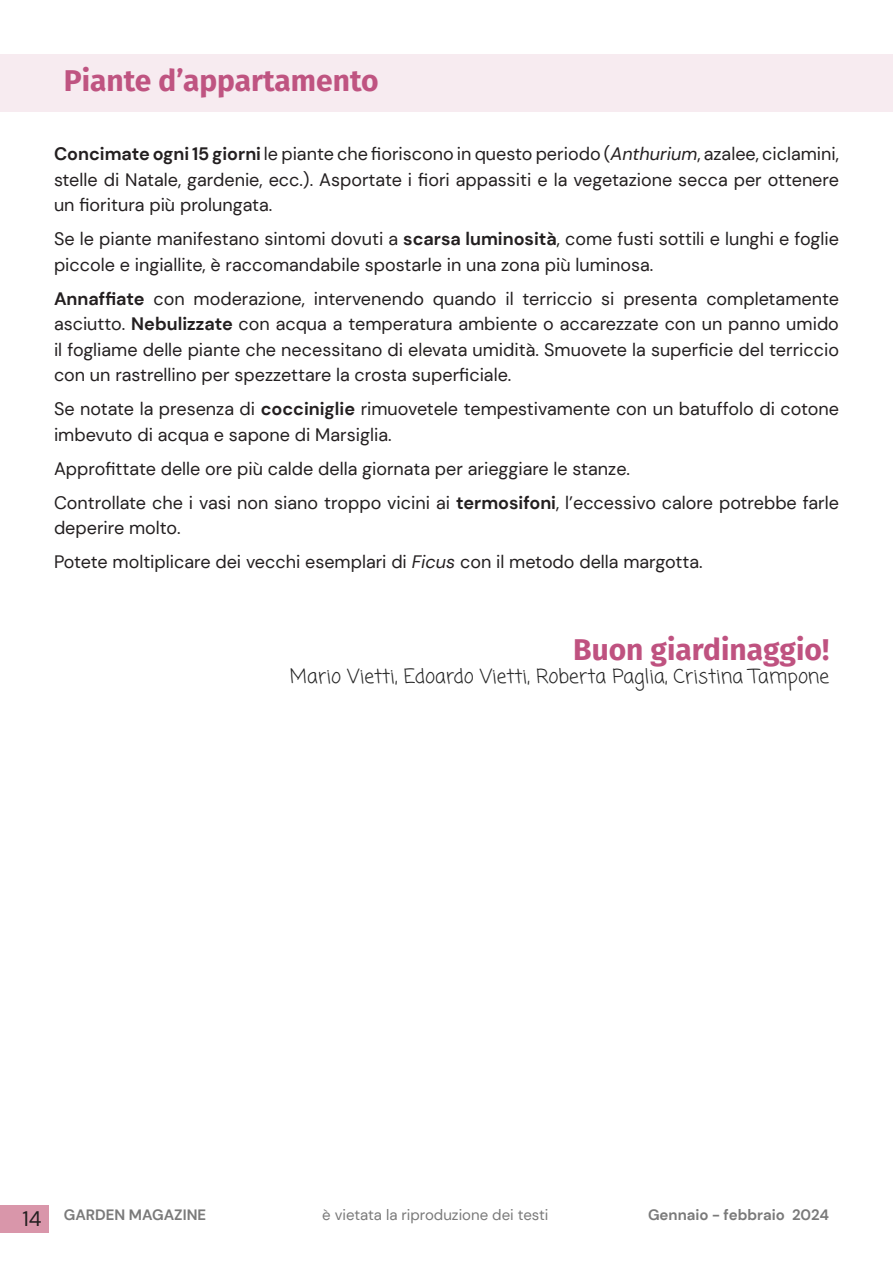
<style>
.page{position:relative;width:893px;height:1263px;background:#fff}
.page>*{position:absolute;margin:0;border:0;box-sizing:border-box;transform-origin:0 0}
.t1{font:700 30px "Fira Sans";color:#bf5481}
.t2{font:700 30px "Fira Sans";color:#bf5280}
.Titolo_verde_GM{font:19.5px "Coming Soon";color:#262626}
.Testo_GM{font:18px/25.5px "DM Sans";color:#231f20}
.t3{font:700 15px "DM Sans";color:#7a7a7a}
.t4{font:15px "DM Sans";color:#7a7a7a}
.s1{font-weight:700}
.s2{font-style:italic}
.s3{font-weight:400;font-size:21px;color:#231f20}
</style>
<div class="page">
<div style="left:0;top:1205px;width:49px;height:28px;background:#d996aa"></div>
<div style="left:0;top:54px;width:893px;height:57px;background:#f7ebf0"></div>
<p class="t1" style="left:64px;top:55px;width:316px">Piante d’appartamento</p>
<p class="Testo_GM" style="left:54px;top:141px;width:786px;text-align:justify"><span class="s1">Concimate ogni 15 giorni</span> le piante che fioriscono in questo periodo (<span class="s2">Anthurium</span>, azalee, ciclamini, stelle di Natale, gardenie, ecc.). Asportate i fiori appassiti e la vegetazione secca per ottenere un fioritura più prolungata.</p>
<p class="Testo_GM" style="left:54px;top:226px;width:786px">Se le piante manifestano sintomi dovuti a <span class="s1">scarsa luminosità</span>, come fusti sottili e lunghi e foglie piccole e ingiallite, è raccomandabile spostarle in una zona più luminosa.</p>
<p class="Testo_GM" style="left:54px;top:286px;width:786px;text-align:justify"><span class="s1">Annaffiate</span> con moderazione, intervenendo quando il terriccio si presenta completamente asciutto. <span class="s1">Nebulizzate</span> con acqua a temperatura ambiente o accarezzate con un panno umido il fogliame delle piante che necessitano di elevata umidità. Smuovete la superficie del terriccio con un rastrellino per spezzettare la crosta superficiale.</p>
<p class="Testo_GM" style="left:54px;top:396px;width:786px">Se notate la presenza di <span class="s1">cocciniglie</span> rimuovetele tempestivamente con un batuffolo di cotone imbevuto di acqua e sapone di Marsiglia.</p>
<p class="Testo_GM" style="left:54px;top:456px;width:578px">Approfittate delle ore più calde della giornata per arieggiare le stanze.</p>
<p class="Testo_GM" style="left:54px;top:490px;width:786px">Controllate che i vasi non siano troppo vicini ai <span class="s1">termosifoni</span>, l’eccessivo calore potrebbe farle deperire molto.</p>
<p class="Testo_GM" style="left:54px;top:549px;width:650px">Potete moltiplicare dei vecchi esemplari di <span class="s2">Ficus</span> con il metodo della margotta.</p>
<p class="t2" style="left:573px;top:624px;width:257px">Buon giardinaggio!</p>
<p class="Titolo_verde_GM" style="left:290px;top:663px;width:541px">Mario Vietti, Edoardo Vietti, Roberta Paglia, Cristina Tampone</p>
<p class="t3" style="left:22px;top:1206px;width:185px"><span class="s3">14</span> GARDEN MAGAZINE</p>
<p class="t4" style="left:322px;top:1206px;width:228px">è vietata la riproduzione dei testi</p>
<p class="t3" style="left:648px;top:1206px;width:183px">Gennaio - febbraio 2024</p>
</div>
